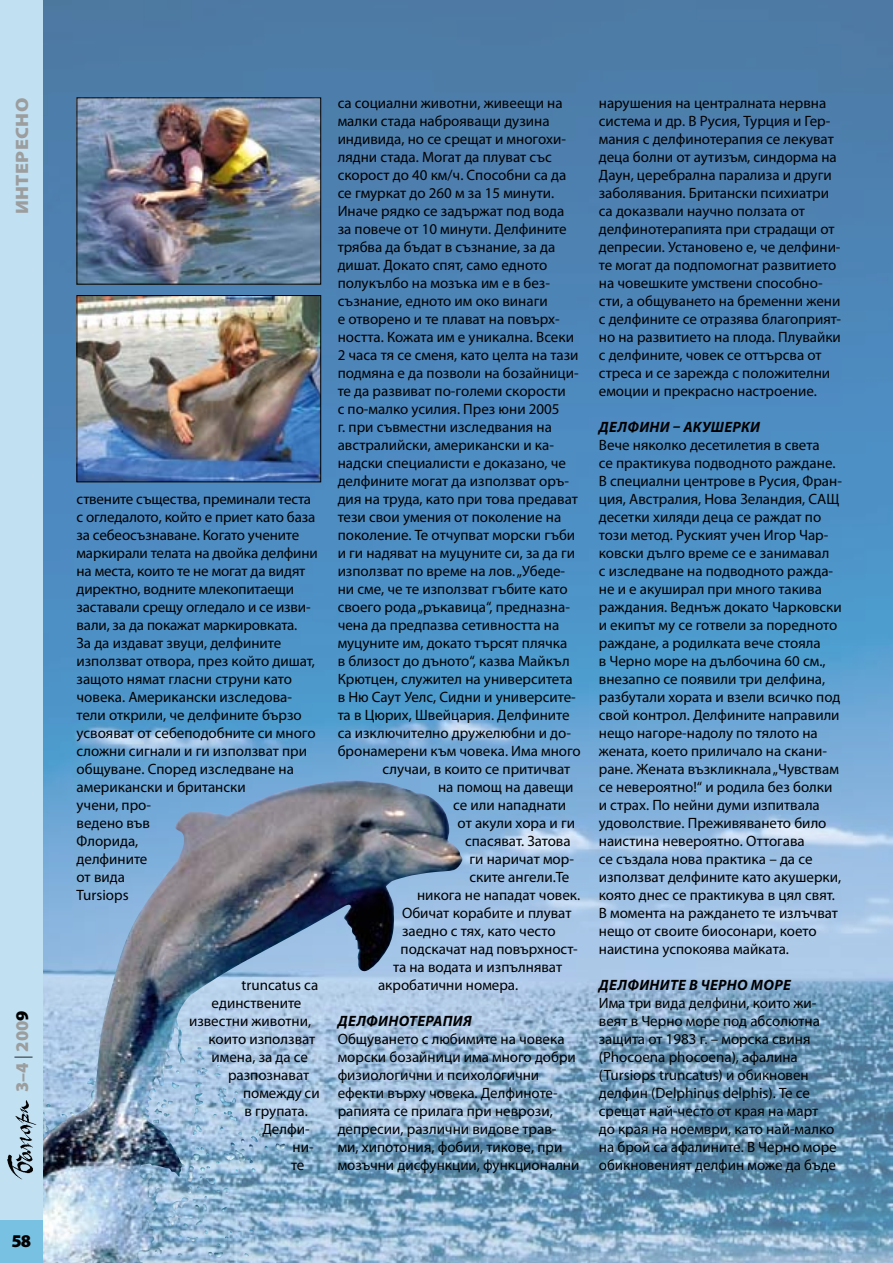
<style>
.page{position:relative;width:893px;height:1263px;background:#fff}
.page>*{position:absolute;margin:0;border:0;box-sizing:border-box;transform-origin:0 0}
.t1{font:900 18px "Myriad Pro";letter-spacing:.01em;color:#9c9d9d;scale:1.1 1}
.t2{font:900 18px "Myriad Pro";letter-spacing:.01em;color:#9c9d9d}
.t3{font:900 18px "Myriad Pro";color:#000}
.t4{font:15px/18px "Myriad Pro";color:#000}
.t5{font:italic 700 15px "Myriad Pro";letter-spacing:.02em;color:#000}
.s1{font-weight:300;color:#000}
.s2{color:#000}
</style>
<div class="page">
<img style="left:43px;top:0;width:850px;height:1263px">
<img style="left:43px;top:786px;width:261px;height:477px">
<div style="left:0;top:0;width:43px;height:1263px;background:#c1e0f2"></div>
<div style="left:0;top:1220px;width:43px;height:43px;background:#79c1e3"></div>
<img style="left:79px;top:99px;width:240px;height:184px">
<div style="left:77px;top:97px;width:244px;height:188px;border:1px solid #000"></div>
<img style="left:79px;top:297px;width:240px;height:183px">
<div style="left:77px;top:295px;width:244px;height:187px;border:1px solid #000"></div>
<p class="t1" style="left:10px;top:214px;width:107px;rotate:-90deg">Интересно</p>
<p class="t2" style="left:10px;top:1092px;width:83px;rotate:-90deg">3–4 <span class="s1">|</span> 200<span class="s2">9</span></p>
<p class="t3" style="left:12px;top:1229px;width:21px">58</p>
<p class="t4" style="left:77px;top:490px;width:243px">ствените същества, преминали теста с огледалото, който е приет като база за себеосъзнаване. Когато учените маркирали телата на двойка делфини на места, които те не могат да видят директно, водните млекопитаещи заставали срещу огледало и се изви&shy;вали, за да покажат маркировката.<br>За да издават звуци, делфините използват отвора, през който дишат, защото нямат гласни струни като човека. Американски изследова&shy;тели открили, че делфините бързо усвояват от себеподобните си много сложни сигнали и ги използват при общуване. Според изследване на американски и британски<br>учени, про-<br>ведено във<br>Флорида,<br>делфините<br>от вида<br>Tursiops</p>
<p class="t4" style="left:242px;top:976px;width:78px">truncatus са</p>
<p class="t4" style="left:212px;top:994px;width:91px">единствените</p>
<p class="t4" style="left:189px;top:1012px;width:124px">известни животни,</p>
<p class="t4" style="left:209px;top:1030px;width:108px">които използват</p>
<p class="t4" style="left:212px;top:1048px;width:98px">имена, за да се</p>
<p class="t4" style="left:228px;top:1066px;width:83px">разпознават</p>
<p class="t4" style="left:243px;top:1084px;width:78px">помежду си</p>
<p class="t4" style="left:245px;top:1102px;width:65px">в групата.</p>
<p class="t4" style="left:263px;top:1120px;width:49px">Делфи-</p>
<p class="t4" style="left:293px;top:1138px;width:23px">ни-</p>
<p class="t4" style="left:291px;top:1156px;width:15px">те</p>
<p class="t4" style="left:338px;top:94px;width:226px">са социални животни, живеещи на</p>
<p class="t4" style="left:338px;top:112px;width:213px">малки стада наброяващи дузина</p>
<p class="t4" style="left:338px;top:130px;width:230px">индивида, но се срещат и многохи-</p>
<p class="t4" style="left:338px;top:148px;width:216px">лядни стада. Могат да плуват със</p>
<p class="t4" style="left:338px;top:166px;width:230px">скорост до 40 км/ч. Способни са да</p>
<p class="t4" style="left:338px;top:184px;width:218px">се гмуркат до 260 м за 15 минути.</p>
<p class="t4" style="left:338px;top:202px;width:228px">Иначе рядко се задържат под вода</p>
<p class="t4" style="left:338px;top:220px;width:230px">за повече от 10 минути. Делфините</p>
<p class="t4" style="left:338px;top:238px;width:219px">трябва да бъдат в съзнание, за да</p>
<p class="t4" style="left:338px;top:256px;width:211px">дишат. Докато спят, само едното</p>
<p class="t4" style="left:338px;top:274px;width:214px">полукълбо на мозъка им е в без-</p>
<p class="t4" style="left:338px;top:292px;width:211px">съзнание, едното им око винаги</p>
<p class="t4" style="left:338px;top:310px;width:224px">е отворено и те плават на повърх-</p>
<p class="t4" style="left:338px;top:328px;width:238px">ността. Кожата им е уникална. Всеки</p>
<p class="t4" style="left:338px;top:346px;width:242px">2 часа тя се сменя, като целта на тази</p>
<p class="t4" style="left:338px;top:364px;width:243px">подмяна е да позволи на бозайници-</p>
<p class="t4" style="left:338px;top:382px;width:230px">те да развиват по-големи скорости</p>
<p class="t4" style="left:338px;top:400px;width:223px">с по-малко усилия. През юни 2005</p>
<p class="t4" style="left:338px;top:418px;width:216px">г. при съвместни изследвания на</p>
<p class="t4" style="left:338px;top:436px;width:218px">австралийски, американски и ка-</p>
<p class="t4" style="left:338px;top:454px;width:230px">надски специалисти е доказано, че</p>
<p class="t4" style="left:338px;top:472px;width:233px">делфините могат да използват оръ-</p>
<p class="t4" style="left:338px;top:490px;width:242px">дия на труда, като при това предават</p>
<p class="t4" style="left:338px;top:508px;width:225px">тези свои умения от поколение на</p>
<p class="t4" style="left:338px;top:526px;width:239px">поколение. Те отчупват морски гъби</p>
<p class="t4" style="left:338px;top:544px;width:239px">и ги надяват на муцуните си, за да ги</p>
<p class="t4" style="left:338px;top:562px;width:229px">използват по време на лов. „Убеде-</p>
<p class="t4" style="left:338px;top:580px;width:231px">ни сме, че те използват гъбите като</p>
<p class="t4" style="left:338px;top:598px;width:234px">своего рода „ръкавица“, предназна-</p>
<p class="t4" style="left:338px;top:616px;width:223px">чена да предпазва сетивността на</p>
<p class="t4" style="left:338px;top:634px;width:231px">муцуните им, докато търсят плячка</p>
<p class="t4" style="left:338px;top:652px;width:233px">в близост до дъното“, казва Майкъл</p>
<p class="t4" style="left:338px;top:670px;width:236px">Крютцен, служител на университета</p>
<p class="t4" style="left:338px;top:688px;width:240px">в Ню Саут Уелс, Сидни и университе-</p>
<p class="t4" style="left:338px;top:706px;width:233px">та в Цюрих, Швейцария. Делфините</p>
<p class="t4" style="left:338px;top:724px;width:235px">са изключително дружелюбни и до-</p>
<p class="t4" style="left:338px;top:742px;width:245px">бронамерени към човека. Има много</p>
<p class="t4" style="left:383px;top:760px;width:189px">случаи, в които се притичват</p>
<p class="t4" style="left:438px;top:778px;width:137px">на помощ на давещи</p>
<p class="t4" style="left:453px;top:796px;width:115px">се или нападнати</p>
<p class="t4" style="left:458px;top:814px;width:119px">от акули хора и ги</p>
<p class="t4" style="left:465px;top:832px;width:107px">спасяват. Затова</p>
<p class="t4" style="left:470px;top:850px;width:106px">ги наричат мор-</p>
<p class="t4" style="left:470px;top:868px;width:101px">ските ангели.Те</p>
<p class="t4" style="left:417px;top:886px;width:165px">никога не нападат човек.</p>
<p class="t4" style="left:402px;top:904px;width:171px">Обичат корабите и плуват</p>
<p class="t4" style="left:402px;top:922px;width:155px">заедно с тях, като често</p>
<p class="t4" style="left:401px;top:940px;width:179px">подскачат над повърхност-</p>
<p class="t4" style="left:393px;top:958px;width:171px">та на водата и изпълняват</p>
<p class="t4" style="left:378px;top:976px;width:142px">акробатични номера.</p>
<p class="t5" style="left:338px;top:1011px;width:51px">Делфинотерапи</p>
<p class="t5" style="left:463px;top:1011px;width:9px">я</p>
<p class="t4" style="left:338px;top:1030px;width:243px">Общуването с любимите на човека морски бозайници има много добри физиологични и психологични ефекти върху човека. Делфиноте&shy;рапията се прилага при неврози, депресии, различни видове трав&shy;ми, хипотония, фобии, тикове, при мозъчни дисфункции, функционални</p>
<p class="t4" style="left:599px;top:94px;width:244px">нарушения на централната нервна система и др. В Русия, Турция и Гер&shy;мания с делфинотерапия се лекуват деца болни от аутизъм, синдорма на Даун, церебрална парализа и други заболявания. Британски психиатри са доказвали научно ползата от делфинотерапията при страдащи от депресии. Установено е, че делфини&shy;те могат да подпомогнат развитието на човешките умствени способно&shy;сти, а общуването на бременни жени с делфините се отразява благоприят&shy;но на развитието на плода. Плувайки с делфините, човек се оттърсва от стреса и се зарежда с положителни емоции и прекрасно настроение.</p>
<p class="t5" style="left:599px;top:417px;width:52px">Делфини</p>
<p class="t5" style="left:673px;top:417px;width:62px">– акушерки</p>
<p class="t4" style="left:599px;top:436px;width:245px">Вече няколко десетилетия в света<br>се практикува подводното раждане.<br>В специални центрове в Русия, Фран&shy;ция, Австралия, Нова Зеландия, САЩ десетки хиляди деца се раждат по този метод. Руският учен Игор Чар&shy;ковски дълго време се е занимавал<br>с изследване на подводното ражда&shy;не и е акуширал при много такива раждания. Веднъж докато Чарковски и екипът му се готвели за поредното раждане, а родилката вече стояла<br>в Черно море на дълбочина 60 см., внезапно се появили три делфина, разбутали хората и взели всичко под свой контрол. Делфините направили нещо нагоре-надолу по тялото на жената, което приличало на скани&shy;ране. Жената възкликнала „Чувствам се невероятно!“ и родила без болки и страх. По нейни думи изпитвала удоволствие. Преживяването било наистина невероятно. Оттогава<br>се създала нова практика – да се използват делфините като акушерки, която днес се практикува в цял свят.<br>В момента на раждането те излъчват нещо от своите биосонари, което наистина успокоява майката.</p>
<p class="t5" style="left:599px;top:975px;width:51px">Делфините</p>
<p class="t5" style="left:689px;top:975px;width:32px">в Черно</p>
<p class="t5" style="left:751px;top:975px;width:12px">море</p>
<p class="t4" style="left:599px;top:994px;width:239px">Има три вида делфини, които жи&shy;веят в Черно море под абсолютна защита от 1983 г. – морска свиня (Phocoena phocoena), афалина (Tursiops truncatus) и обикновен делфин (Delphinus delphis). Те се срещат най-често от края на март до края на ноември, като най-малко на брой са афалините. В Черно море обикновеният делфин може да бъде</p>
</div>
